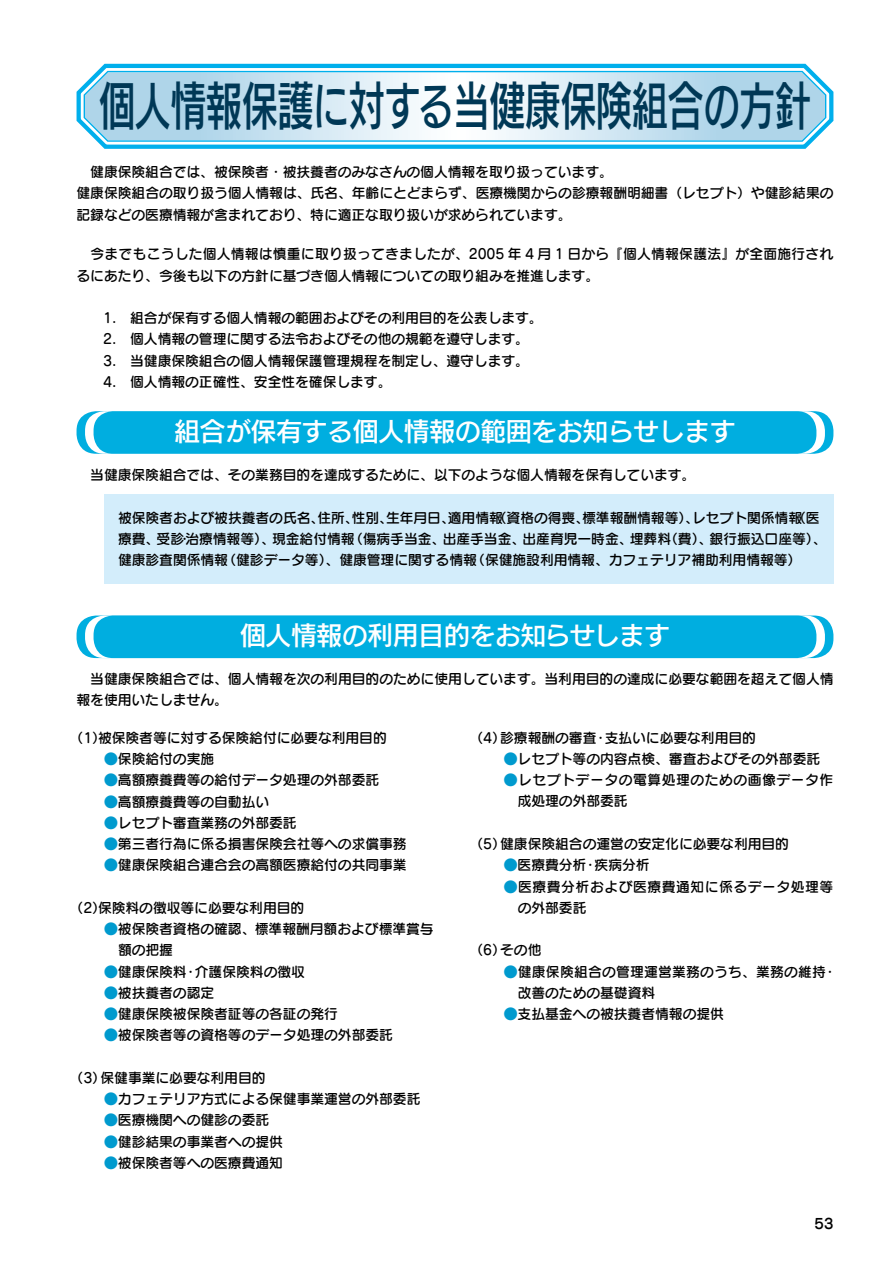
<style>
.page{position:relative;width:893px;height:1263px;background:#fff}
.page>*{position:absolute;margin:0;border:0;box-sizing:border-box;transform-origin:0 0}
.t1{font:51px "New Rodin Pro DB";color:#003856;scale:.7 1}
.t2{font:25.5px "New Rodin Pro DB";color:#fff}
.t3{font:14.4px "New Cezanne Pro DB";color:#000;scale:.9 1}
.t4{font:13.8px/21.3px "Seurat Pro DB";letter-spacing:-.005em;color:#000}
.t5{font:13.8px/21.3px "Seurat Pro DB";letter-spacing:.015em;color:#000}
.t6{font:13.8px/21.3px "Seurat Pro DB";letter-spacing:.04em;color:#000}
.s1{color:#009ace}
</style>
<div class="page">
<svg style="left:76px;top:63px;width:758px;height:86px"></svg>
<div style="left:84px;top:71px;width:742px;height:71px;border:1px solid #00afec;border-radius:23px"></div>
<div style="left:77px;top:615px;width:756px;height:43px;background:#00aee0;border-radius:20px"></div>
<svg style="left:85px;top:615px;width:740px;height:43px"></svg>
<div style="left:94px;top:615px;width:722px;height:43px;background:#00aee0;border-radius:20px"></div>
<div style="left:77px;top:411px;width:756px;height:43px;background:#00aee0;border-radius:20px"></div>
<svg style="left:85px;top:411px;width:740px;height:43px"></svg>
<div style="left:94px;top:411px;width:722px;height:43px;background:#00aee0;border-radius:20px"></div>
<div style="left:104px;top:495px;width:729px;height:89px;background:#d3edfb"></div>
<h1 class="t1" style="left:99px;top:62px;width:1018px">個人情報保護に対する当健康保険組合の方針</h1>
<p class="t4" style="left:77px;top:161px;width:759px">　健康保険組合では、被保険者・被扶養者のみなさんの個人情報を取り扱っています。<br>健康保険組合の取り扱う個人情報は、氏名、年齢にとどまらず、医療機関からの診療報酬明細書（レセプト）や健診結果の記録などの医療情報が含まれており、特に適正な取り扱いが求められています。</p>
<p class="t5" style="left:77px;top:243px;width:758px">　今までもこうした個人情報は慎重に取り扱ってきましたが、2005 年 4 月 1 日から『個人情報保護法』が全面施行されるにあたり、今後も以下の方針に基づき個人情報についての取り組みを推進します。</p>
<p class="t4" style="left:103px;top:307px;width:441px">1． 組合が保有する個人情報の範囲およびその利用目的を公表します。2． 個人情報の管理に関する法令およびその他の規範を遵守します。<br>3． 当健康保険組合の個人情報保護管理規程を制定し、遵守します。<br>4． 個人情報の正確性、安全性を確保します。</p>
<h2 class="t2" style="left:174px;top:409px;width:563px">組合が保有する個人情報の範囲をお知らせします</h2>
<p class="t4" style="left:77px;top:464px;width:634px">　当健康保険組合では、その業務目的を達成するために、以下のような個人情報を保有しています。　</p>
<p class="t4" style="left:118px;top:506px;width:710px">被保険者および被扶養者の氏名、住所、性別、生年月日、適用情報（資格の得喪、標準報酬情報等）、レセプト関係情報（医療費、受診・治療情報等）、現金給付情報（傷病手当金、出産手当金、出産育児一時金、埋葬料（費）、銀行振込口座等）、健康診査関係情報（健診データ等）、健康管理に関する情報（保健施設利用情報、カフェテリア補助利用情報等）</p>
<h2 class="t2" style="left:240px;top:614px;width:431px">個人情報の利用目的をお知らせします</h2>
<p class="t4" style="left:77px;top:667px;width:759px">　当健康保険組合では、個人情報を次の利用目的のために使用しています。当利用目的の達成に必要な範囲を超えて個人情報を使用いたしません。</p>
<p class="t4" style="left:70px;top:726px;width:319px">（1）被保険者等に対する保険給付に必要な利用目的</p>
<p class="t4" style="left:104px;top:748px;width:112px"><span class="s1">●</span>保険給付の実施</p>
<p class="t4" style="left:104px;top:769px;width:277px"><span class="s1">●</span>高額療養費等の給付データ処理の外部委託</p>
<p class="t4" style="left:104px;top:790px;width:167px"><span class="s1">●</span>高額療養費等の自動払い</p>
<p class="t4" style="left:104px;top:811px;width:194px"><span class="s1">●</span>レセプト審査業務の外部委託</p>
<p class="t4" style="left:104px;top:833px;width:304px"><span class="s1">●</span>第三者行為に係る損害保険会社等への求償事務</p>
<p class="t4" style="left:104px;top:854px;width:304px"><span class="s1">●</span>健康保険組合連合会の高額医療給付の共同事業</p>
<p class="t4" style="left:70px;top:896px;width:236px">（2）保険料の徴収等に必要な利用目的</p>
<p class="t4" style="left:118px;top:918px;width:317px;text-indent:-14px"><span class="s1">●</span>被保険者資格の確認、標準報酬月額および標準賞与額の把握</p>
<p class="t4" style="left:104px;top:960px;width:202px"><span class="s1">●</span>健康保険料・介護保険料の徴収</p>
<p class="t4" style="left:104px;top:981px;width:112px"><span class="s1">●</span>被扶養者の認定</p>
<p class="t4" style="left:104px;top:1003px;width:235px"><span class="s1">●</span>健康保険被保険者証等の各証の発行</p>
<p class="t4" style="left:104px;top:1024px;width:290px"><span class="s1">●</span>被保険者等の資格等のデータ処理の外部委託</p>
<p class="t4" style="left:70px;top:1066px;width:197px">（3）保健事業に必要な利用目的</p>
<p class="t4" style="left:104px;top:1088px;width:318px"><span class="s1">●</span>カフェテリア方式による保健事業運営の外部委託</p>
<p class="t4" style="left:104px;top:1109px;width:167px"><span class="s1">●</span>医療機関への健診の委託</p>
<p class="t4" style="left:104px;top:1130px;width:180px"><span class="s1">●</span>健診結果の事業者への提供</p>
<p class="t4" style="left:104px;top:1152px;width:180px"><span class="s1">●</span>被保険者等への医療費通知</p>
<p class="t4" style="left:469px;top:726px;width:288px">（4）診療報酬の審査・支払いに必要な利用目的</p>
<p class="t4" style="left:504px;top:748px;width:318px"><span class="s1">●</span>レセプト等の内容点検、審査およびその外部委託</p>
<p class="t6" style="left:518px;top:769px;width:317px;text-indent:-14px"><span class="s1">●</span>レセプトデータの電算処理のための画像データ作成処理の外部委託</p>
<p class="t4" style="left:469px;top:833px;width:321px">（5）健康保険組合の運営の安定化に必要な利用目的</p>
<p class="t4" style="left:504px;top:854px;width:147px"><span class="s1">●</span>医療費分析・疾病分析</p>
<p class="t6" style="left:518px;top:875px;width:317px;text-indent:-14px"><span class="s1">●</span>医療費分析および医療費通知に係るデータ処理等の外部委託</p>
<p class="t4" style="left:469px;top:939px;width:74px">（6）その他</p>
<p class="t5" style="left:518px;top:960px;width:321px;text-indent:-14px"><span class="s1">●</span>健康保険組合の管理運営業務のうち、業務の維持・改善のための基礎資料</p>
<p class="t4" style="left:504px;top:1003px;width:222px"><span class="s1">●</span>支払基金への被扶養者情報の提供</p>
<p class="t3" style="left:815px;top:1211px;width:22px">53</p>
</div>
